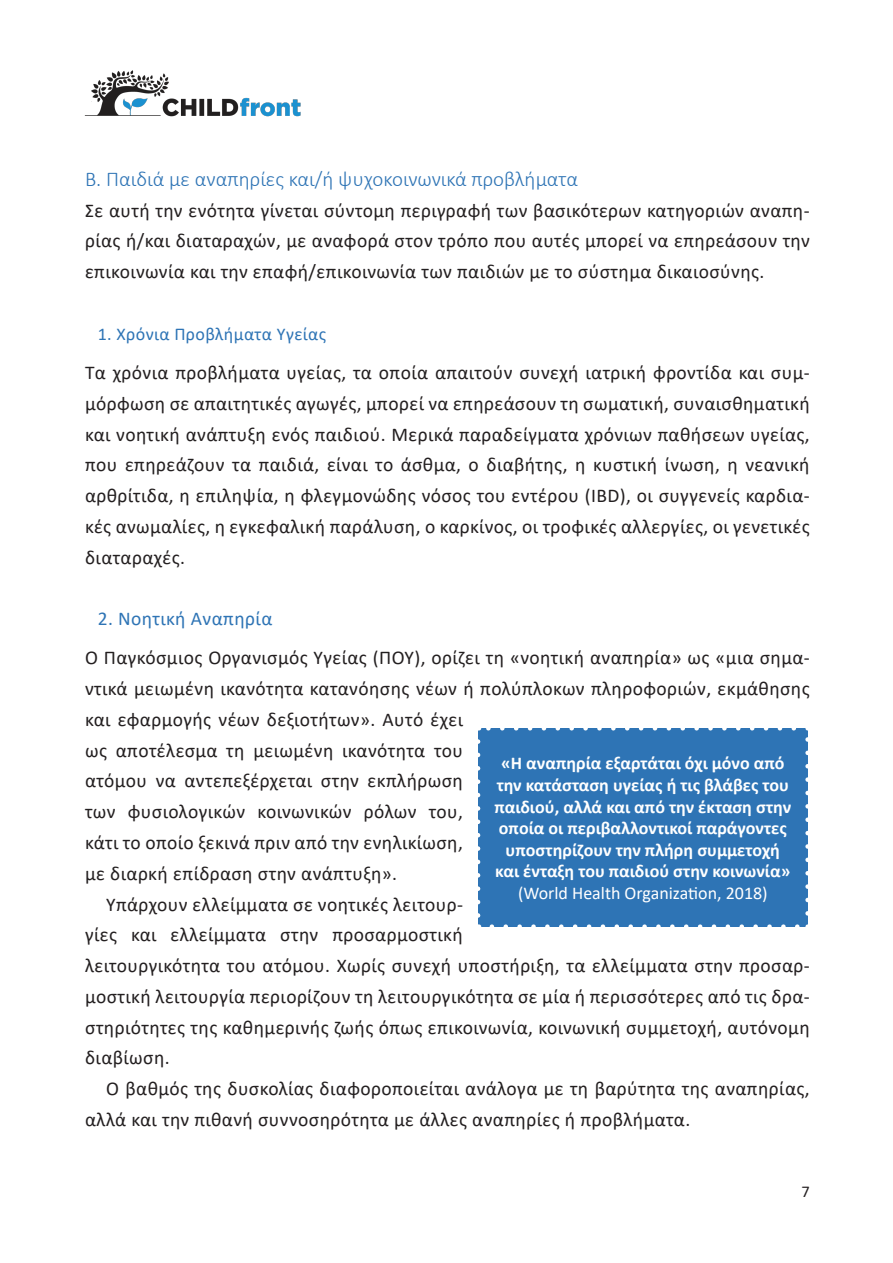
<style>
.page{position:relative;width:893px;height:1263px;background:#fff}
.page>*{position:absolute;margin:0;border:0;box-sizing:border-box;transform-origin:0 0}
.titlos_3{font:300 21px "Calibri";color:#2e74b5}
.titlos_3-2{font:19.5px/30.8px "Calibri";letter-spacing:.02em;color:#231f20}
.titlos_4{font:19.5px "Calibri";letter-spacing:.02em;color:#2e74b5}
.t1{font:700 18px/21.6px "Calibri";color:#fff;text-align:center}
.titlos_3-3{font:18px "Calibri";letter-spacing:.02em;color:#2e74b5}
.t2{font:16.5px "Calibri";color:#231f20}
.s1{font-weight:400}
</style>
<div class="page">
<img style="left:84px;top:70px;width:217px;height:47px">
<div style="left:478px;top:728px;width:330px;height:199px;background:#2e74b5"></div>
<svg style="left:492px;top:924px;width:308px;height:3px"></svg>
<svg style="left:486px;top:728px;width:308px;height:2px"></svg>
<svg style="left:478px;top:741px;width:2px;height:186px"></svg>
<svg style="left:805px;top:728px;width:3px;height:185px"></svg>
<p class="titlos_3" style="left:85px;top:166px;width:495px">Β. Παιδιά με αναπηρίες και/ή ψυχοκοινωνικά προβλήματα</p>
<p class="titlos_3-2" style="left:85px;top:194px;width:726px;text-align:justify">Σε αυτή την ενότητα γίνεται σύντομη περιγραφή των βασικότερων κατηγοριών αναπη&shy;ρίας ή/και διαταραχών, με αναφορά στον τρόπο που αυτές μπορεί να επηρεάσουν την επικοινωνία και την επαφή/επικοινωνία των παιδιών με το σύστημα δικαιοσύνης.</p>
<p class="titlos_3-3" style="left:98px;top:321px;width:230px">1. Χρόνια Προβλήματα Υγείας</p>
<p class="titlos_3-2" style="left:85px;top:357px;width:726px;text-align:justify">Τα χρόνια προβλήματα υγείας, τα οποία απαιτούν συνεχή ιατρική φροντίδα και συμ&shy;μόρφωση σε απαιτητικές αγωγές, μπορεί να επηρεάσουν τη σωματική, συναισθηματική και νοητική ανάπτυξη ενός παιδιού. Μερικά παραδείγματα χρόνιων παθήσεων υγείας, που επηρεάζουν τα παιδιά, είναι το άσθμα, ο διαβήτης, η κυστική ίνωση, η νεανική αρθρίτιδα, η επιληψία, η φλεγμονώδης νόσος του εντέρου (IBD), οι συγγενείς καρδια&shy;κές ανωμαλίες, η εγκεφαλική παράλυση, ο καρκίνος, οι τροφικές αλλεργίες, οι γενετικές διαταραχές.</p>
<p class="titlos_4" style="left:98px;top:605px;width:176px">2. Νοητική Αναπηρία</p>
<p class="titlos_3-2" style="left:85px;top:642px;width:726px">Ο Παγκόσμιος Οργανισμός Υγείας (ΠΟΥ), ορίζει τη «νοητική αναπηρία» ως «μια σημα&shy;ντικά μειωμένη ικανότητα κατανόησης νέων ή πολύπλοκων πληροφοριών, εκμάθησης και εφαρμογής νέων δεξιοτήτων». Αυτό έχει<br>ως αποτέλεσμα τη μειωμένη ικανότητα του<br>ατόμου να αντεπεξέρχεται στην εκπλήρωση<br>των φυσιολογικών κοινωνικών ρόλων του,<br>κάτι το οποίο ξεκινά πριν από την ενηλικίωση,<br>με διαρκή επίδραση στην ανάπτυξη».</p>
<p class="titlos_3-2" style="left:85px;top:888px;width:726px;text-indent:21px">Υπάρχουν ελλείμματα σε νοητικές λειτουρ-<br>γίες και ελλείμματα στην προσαρμοστική<br>λειτουργικότητα του ατόμου. Χωρίς συνεχή υποστήριξη, τα ελλείμματα στην προσαρ&shy;μοστική λειτουργία περιορίζουν τη λειτουργικότητα σε μία ή περισσότερες από τις δρα&shy;στηριότητες της καθημερινής ζωής όπως επικοινωνία, κοινωνική συμμετοχή, αυτόνομη διαβίωση.</p>
<p class="titlos_3-2" style="left:85px;top:1073px;width:726px;text-indent:21px">Ο βαθμός της δυσκολίας διαφοροποιείται ανάλογα με τη βαρύτητα της αναπηρίας, αλλά και την πιθανή συννοσηρότητα με άλλες αναπηρίες ή προβλήματα.</p>
<p class="t1" style="left:494px;top:752px;width:298px">«Η αναπηρία εξαρτάται όχι μόνο από την κατάσταση υγείας ή τις βλάβες του παιδιού, αλλά και από την έκταση στην οποία οι περιβαλλοντικοί παράγοντες υποστηρίζουν την πλήρη συμμετοχή και ένταξη του παιδιού στην κοινωνία» <span class="s1">(World Health Organization, 2018)</span></p>
<p class="t2" style="left:801px;top:1179px;width:10px">7</p>
</div>
